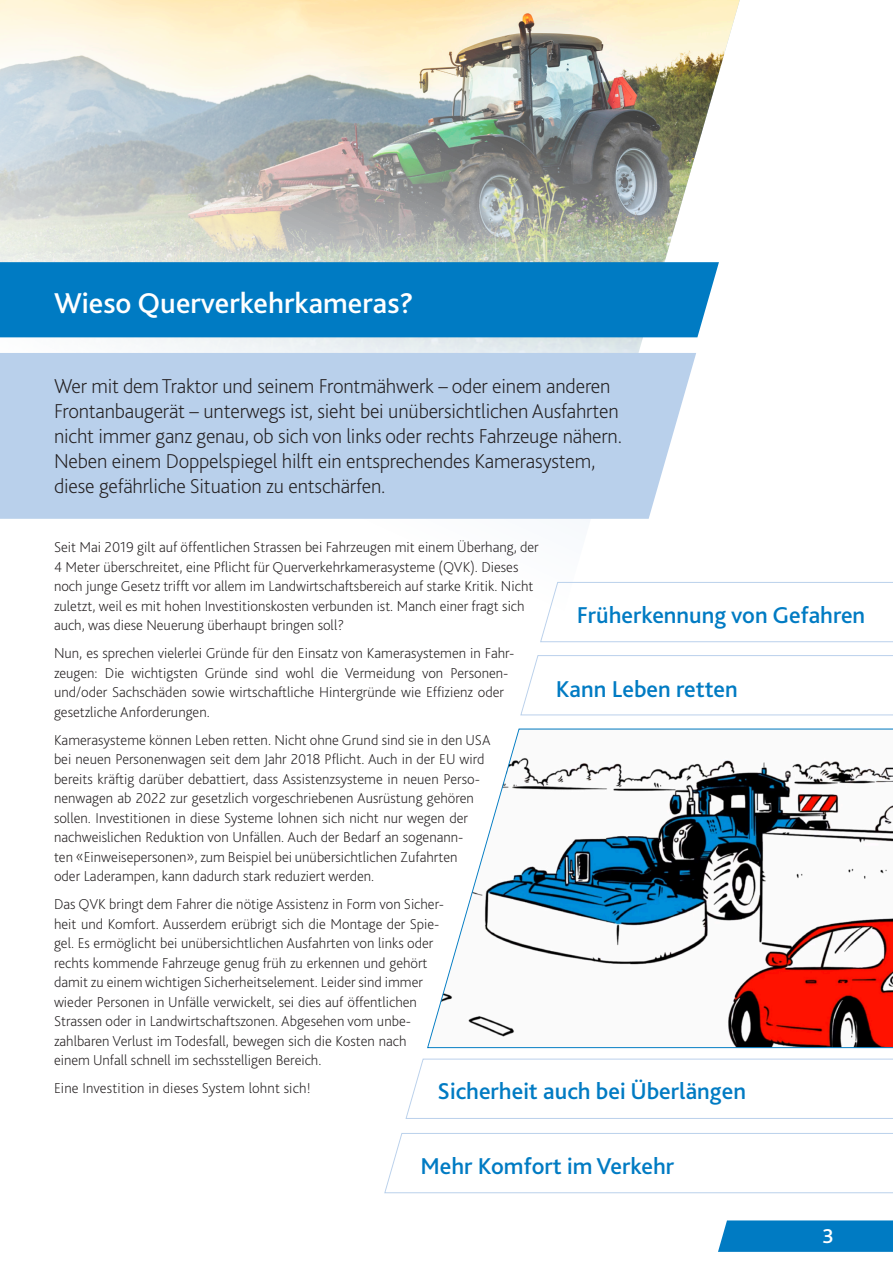
<style>
.page{position:relative;width:893px;height:1263px;background:#fff}
.page>*{position:absolute;margin:0;border:0;box-sizing:border-box;transform-origin:0 0}
.BerichtsTitel_weiss{font:500 30px "Bliss 2";color:#fff}
.t1{font:500 24px "Bliss 2";color:#007bc3}
.Teaser_schwarz{font:200 21px/25.2px "Bliss 2";letter-spacing:-.01em;color:#231f20}
.Titel{font:500 21px "Bliss 2";color:#fff}
.Fliesstext{font:200 15px/19.5px "Bliss 2";color:#231f20}
.Teaser_schwarz-2{font:200 15px/19.5px "Bliss 2";color:#231f20}
</style>
<div class="page">
<div style="left:743px;top:1220px;width:150px;height:32px;background:#007bc3"></div>
<svg style="left:743px;top:728px;width:150px;height:320px"></svg>
<svg style="left:384px;top:642px;width:359px;height:610px"></svg>
<img style="left:0;top:0;width:740px;height:353px">
<div style="left:0;top:262px;width:719px;height:75px;background:#007bc3"></div>
<div style="left:0;top:353px;width:696px;height:166px;background:#b9d0eb"></div>
<svg style="left:520px;top:655px;width:373px;height:60px"></svg>
<svg style="left:406px;top:1059px;width:487px;height:60px"></svg>
<svg style="left:384px;top:1133px;width:509px;height:60px"></svg>
<svg style="left:540px;top:582px;width:353px;height:60px"></svg>
<p class="BerichtsTitel_weiss" style="left:54px;top:285px;width:361px">Wieso Querverkehrkameras?</p>
<p class="Teaser_schwarz" style="left:54px;top:372px;width:570px">Wer mit dem Traktor und seinem Frontmähwerk – oder einem anderen Frontanbaugerät – unterwegs ist, sieht bei unübersichtlichen Ausfahrten nicht immer ganz genau, ob sich von links oder rechts Fahrzeuge nähern.<br>Neben einem Doppelspiegel hilft ein entsprechendes Kamerasystem, diese gefährliche Situation zu entschärfen.</p>
<p class="Teaser_schwarz-2" style="left:54px;top:537px;width:486px">Seit Mai 2019 gilt auf öffentlichen Strassen bei Fahrzeugen mit einem Überhang, der 4 Meter überschreitet, eine Pflicht für Querverkehrkamerasysteme (QVK). Dieses noch junge Gesetz trifft vor allem im Landwirtschaftsbereich auf starke Kritik. Nicht zuletzt, weil es mit hohen Investitionskosten verbunden ist. Manch einer fragt sich auch, was diese Neuerung überhaupt bringen soll?</p>
<p class="Fliesstext" style="left:54px;top:643px;width:462px">Nun, es sprechen vielerlei Gründe für den Einsatz von Kamerasystemen in Fahr&shy;zeugen: Die wichtigsten Gründe sind wohl die Vermeidung von Personen&shy;und/oder Sachschäden sowie wirtschaftliche Hintergründe wie Effizienz oder gesetzliche Anforderungen.</p>
<p class="Fliesstext" style="left:54px;top:729px;width:438px">Kamerasysteme können Leben retten. Nicht ohne Grund sind sie in den USA bei neuen Personenwagen seit dem Jahr 2018 Pflicht. Auch in der EU wird bereits kräftig darüber debattiert, dass Assistenzsysteme in neuen Perso&shy;nenwagen ab 2022 zur gesetzlich vorgeschriebenen Ausrüstung gehören sollen. Investitionen in diese Systeme lohnen sich nicht nur wegen der nachweislichen Reduktion von Unfällen. Auch der Bedarf an sogenann-<br>ten «Einweisepersonen», zum Beispiel bei unübersichtlichen Zufahrten<br>oder Laderampen, kann dadurch stark reduziert werden.</p>
<p class="Fliesstext" style="left:54px;top:894px;width:391px">Das QVK bringt dem Fahrer die nötige Assistenz in Form von Sicher&shy;heit und Komfort. Ausserdem erübrigt sich die Montage der Spie&shy;gel. Es ermöglicht bei unübersichtlichen Ausfahrten von links oder rechts kommende Fahrzeuge genug früh zu erkennen und gehört damit zu einem wichtigen Sicherheitselement. Leider sind immer wieder Personen in Unfälle verwickelt, sei dies auf öffentlichen Strassen oder in Landwirtschaftszonen. Abgesehen vom unbe&shy;zahlbaren Verlust im Todesfall, bewegen sich die Kosten nach einem Unfall schnell im sechsstelligen Bereich.</p>
<p class="Fliesstext" style="left:54px;top:1078px;width:258px">Eine Investition in dieses System lohnt sich!</p>
<p class="t1" style="left:577px;top:600px;width:290px">Früherkennung von Gefahren</p>
<p class="t1" style="left:556px;top:674px;width:184px">Kann Leben retten</p>
<p class="t1" style="left:438px;top:1076px;width:310px">Sicherheit auch bei Überlängen</p>
<p class="t1" style="left:420px;top:1151px;width:255px">Mehr Komfort im Verkehr</p>
<p class="Titel" style="left:823px;top:1222px;width:13px">3</p>
</div>
